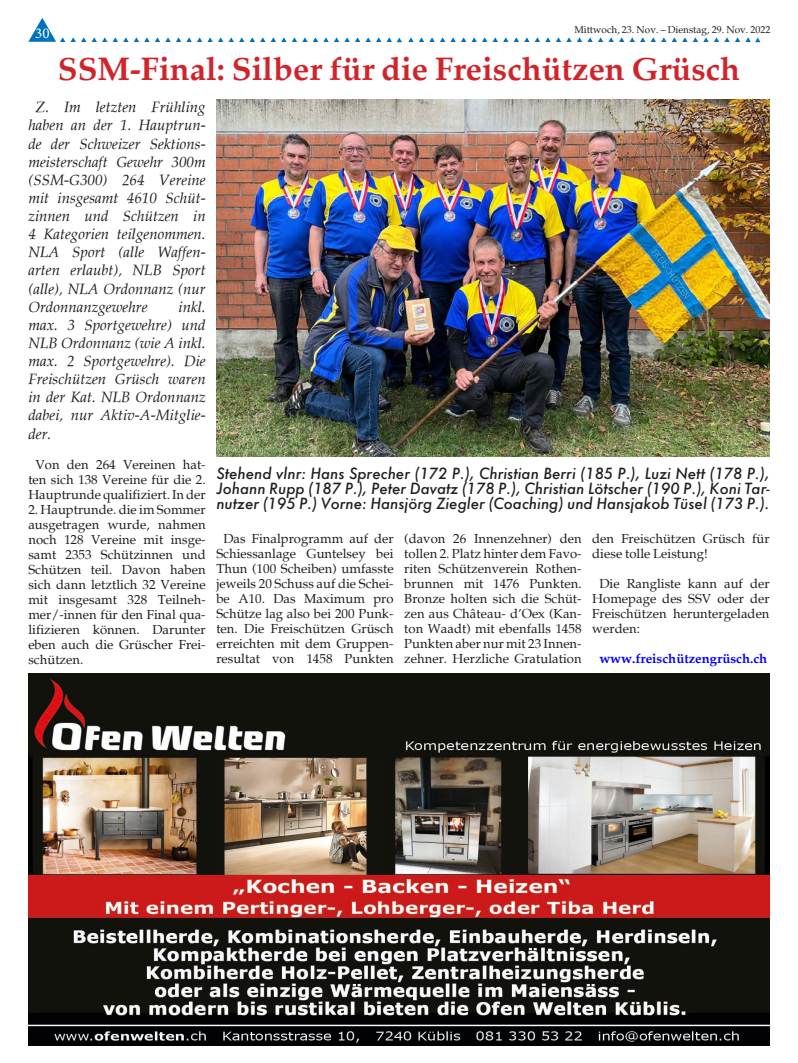
<style>
.page{position:relative;width:798px;height:1063px;background:#fff}
.page>*{position:absolute;margin:0;border:0;box-sizing:border-box;transform-origin:0 0}
.Lauftext{font:700 32.5px "Palatia";color:#d1232a}
.Lauftext-2{font:italic 15px/18.1px "Palatia";color:#231f20;text-align:justify}
.Lauftext-3{font:italic 500 15px/15px "Futura";color:#231f20;text-align:justify}
.t1{font:15px "Minion Pro";color:#fff}
.Lauftext-4{font:13.12px/15px "Palatia";color:#231f20;text-align:justify}
.Lauftext-5{font:700 13.12px "Palatia";color:#00f}
.t2{font:10px "Palatia";color:#231f20}
</style>
<div class="page">
<svg style="left:113px;top:37px;width:15px;height:5px"></svg>
<svg style="left:134px;top:37px;width:15px;height:5px"></svg>
<svg style="left:155px;top:37px;width:152px;height:5px"></svg>
<svg style="left:313px;top:37px;width:15px;height:5px"></svg>
<svg style="left:334px;top:37px;width:15px;height:5px"></svg>
<svg style="left:28px;top:18px;width:79px;height:24px"></svg>
<svg style="left:355px;top:37px;width:47px;height:5px"></svg>
<svg style="left:408px;top:37px;width:47px;height:5px"></svg>
<svg style="left:461px;top:37px;width:15px;height:5px"></svg>
<svg style="left:482px;top:37px;width:15px;height:5px"></svg>
<svg style="left:503px;top:37px;width:152px;height:5px"></svg>
<svg style="left:661px;top:37px;width:15px;height:5px"></svg>
<svg style="left:682px;top:37px;width:15px;height:5px"></svg>
<svg style="left:703px;top:37px;width:57px;height:5px"></svg>
<img style="left:216px;top:99px;width:553px;height:358px">
<img style="left:28px;top:673px;width:741px;height:372px">
<p class="t1" style="left:35px;top:23px;width:16px">30</p>
<p class="t2" style="left:574px;top:23px;width:197px">Mittwoch, 23. Nov. – Dienstag, 29. Nov. 2022</p>
<p class="Lauftext" style="left:58px;top:50px;width:683px">SSM-Final: Silber für die Freischützen Grüsch</p>
<p class="Lauftext-2" style="left:28px;top:98px;width:179px;text-indent:7px">Z. Im letzten Frühling haben an der 1. Hauptrun&shy;de der Schweizer Sektions&shy;meisterschaft Gewehr 300m (SSM-G300) 264 Vereine mit insgesamt 4610 Schüt&shy;zinnen und Schützen in 4 Kategorien teilgenommen.<br>NLA Sport (alle Waffen&shy;arten erlaubt), NLB Sport (alle), NLA Ordonnanz (nur Ordonnanzgewehre</p>
<p class="Lauftext-2" style="left:28px;top:298px;width:179px;text-indent:150px">inkl. max. 3 Sportgewehre) und NLB Ordonnanz (wie A inkl. max. 2 Sportgewehre). Die Freischützen Grüsch waren in der Kat. NLB Ordonnanz dabei, nur Aktiv-A-Mitglie&shy;der.</p>
<p class="Lauftext-4" style="left:28px;top:457px;width:179px;text-align:center">Von den 264 Vereinen hat&shy;ten sich 138 Vereine für die 2.<br>Hauptrunde qualifiziert. In der</p>
<p class="Lauftext-4" style="left:28px;top:502px;width:179px">2. Hauptrunde. die im Sommer ausgetragen wurde, nahmen noch 128 Vereine mit insge&shy;samt 2353 Schützinnen und Schützen teil. Davon haben sich dann letztlich 32 Vereine mit insgesamt 328 Teilneh&shy;mer/-innen für den Final qua&shy;lifizieren können. Darunter eben auch die Grüscher Frei&shy;schützen.</p>
<p class="Lauftext-3" style="left:216px;top:466px;width:554px">Stehend vlnr: Hans Sprecher (172 P.), Christian Berri (185 P.), Luzi Nett (178 P.), Johann Rupp (187 P.), Peter Davatz (178 P.), Christian Lötscher (190 P.), Koni Tar&shy;nutzer (195 P.) Vorne: Hansjörg Ziegler (Coaching) und Hansjakob Tüsel (173 P.).</p>
<p class="Lauftext-4" style="left:216px;top:531px;width:179px;text-align:center">Das Finalprogramm auf der<br>Schiessanlage Guntelsey bei<br>Thun (100 Scheiben) umfasste jeweils 20 Schuss auf die Schei&shy;be A10. Das Maximum pro<br>Schütze lag also bei 200 Punk&shy;ten. Die Freischützen Grüsch erreichten mit dem Gruppen&shy;resultat von 1458 Punkten</p>
<p class="Lauftext-4" style="left:404px;top:531px;width:179px">(davon 26 Innenzehner) den tollen 2. Platz hinter dem Favo&shy;riten Schützenverein Rothen&shy;brunnen mit 1476 Punkten.<br>Bronze holten sich die Schüt&shy;zen aus Château- d’Oex (Kan&shy;ton Waadt) mit ebenfalls 1458<br>Punkten aber nur mit 23 Innen&shy;zehner. Herzliche Gratulation</p>
<p class="Lauftext-4" style="left:592px;top:531px;width:179px">den Freischützen Grüsch für diese tolle Leistung!</p>
<p class="Lauftext-4" style="left:592px;top:576px;width:179px;text-indent:7px">Die Rangliste kann auf der Homepage des SSV oder der Freischützen heruntergeladen werden:</p>
<p class="Lauftext-5" style="left:599px;top:650px;width:169px">www.freischützengrüsch.ch</p>
</div>
